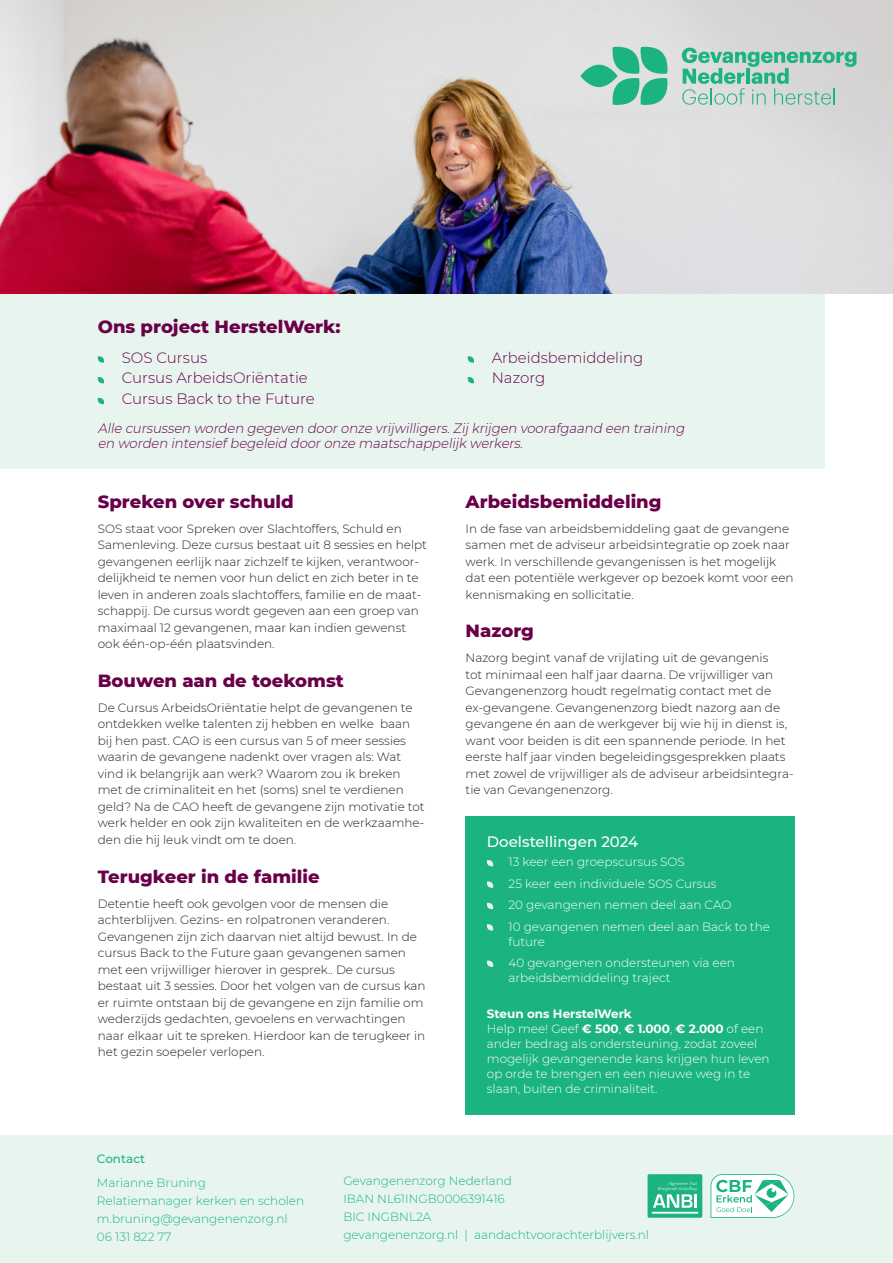
<style>
.page{position:relative;width:893px;height:1263px;background:#fff}
.page>*{position:absolute;margin:0;border:0;box-sizing:border-box;transform-origin:0 0}
.t1{font:800 18px "Montserrat";color:#690048}
.t2{font:300 15px/20.7px "Montserrat";color:#690048}
.t3{font:500 15px "Montserrat";color:#fff}
.t4{font:italic 300 13.5px/15px "Montserrat";color:#690048}
.t5{font:300 12px/16.5px "Montserrat";color:#231f20}
.t6{font:300 12px/15px "Montserrat";color:#fff}
.t7{font:300 12px/18px "Montserrat";color:#1bb481}
.t8{font:500 12px "Montserrat";color:#1bb481}
.s1{font-weight:700}
</style>
<div class="page">
<div style="left:0;top:1136px;width:893px;height:127px;background:#e8f5ef"></div>
<div style="left:648px;top:1174px;width:54px;height:44px;background:#1bb481;border-radius:2px"></div>
<svg style="left:653px;top:1181px;width:44px;height:27px"></svg>
<hr style="left:652px;top:1212px;width:46px;height:1px;background:#fff">
<svg style="left:711px;top:1174px;width:83px;height:44px;background:#c3ebdd"></svg>
<div style="left:0;top:0;width:825px;height:469px;background:#e8f5ef"></div>
<img style="left:0;top:0;width:893px;height:293px">
<svg style="left:682px;top:48px;width:174px;height:57px;background:#a5cec1"></svg>
<svg style="left:580px;top:47px;width:88px;height:58px;background:#74c8ac"></svg>
<div style="left:466px;top:815px;width:329px;height:299px;background:#1bb481"></div>
<svg style="left:487px;top:860px;width:6px;height:6px"></svg>
<svg style="left:487px;top:881px;width:6px;height:7px"></svg>
<svg style="left:487px;top:903px;width:6px;height:6px"></svg>
<svg style="left:487px;top:924px;width:6px;height:6px"></svg>
<svg style="left:487px;top:960px;width:6px;height:7px"></svg>
<svg style="left:98px;top:356px;width:6px;height:7px"></svg>
<svg style="left:98px;top:377px;width:6px;height:6px"></svg>
<svg style="left:98px;top:398px;width:6px;height:6px"></svg>
<svg style="left:468px;top:356px;width:6px;height:7px"></svg>
<svg style="left:468px;top:377px;width:6px;height:6px"></svg>
<h1 class="t1" style="left:98px;top:318px;width:244px">Ons project HerstelWerk:</h1>
<p class="t2" style="left:122px;top:348px;width:195px">SOS Cursus<br>Cursus ArbeidsOriëntatie<br>Cursus Back to the Future</p>
<p class="t2" style="left:492px;top:348px;width:153px">Arbeidsbemiddeling<br>Nazorg</p>
<p class="t4" style="left:98px;top:421px;width:590px">Alle cursussen worden gegeven door onze vrijwilligers. Zij krijgen voorafgaand een training en worden intensief begeleid door onze maatschappelij k werkers.</p>
<h1 class="t1" style="left:98px;top:493px;width:198px">Spreken over schuld</h1>
<p class="t5" style="left:98px;top:521px;width:331px">SOS staat voor Spreken over Slachtoffers, Schuld en Samenleving. Deze cursus bestaat uit 8 sessies en helpt gevangenen eerlijk naar zichzelf te kijken, verantwoor&shy;delijkheid te nemen voor hun delict en zich beter in te leven in anderen zoals slachtoffers, familie en de maat&shy;schappij. De cursus wordt gegeven aan een groep van maximaal 12 gevangenen, maar kan indien gewenst ook één-op-één plaatsvinden.</p>
<h1 class="t1" style="left:98px;top:672px;width:248px">Bouwen aan de toekomst</h1>
<p class="t5" style="left:98px;top:700px;width:328px">De Cursus ArbeidsOriëntatie helpt de gevangenen te ontdekken welke talenten zij hebben en welke baan bij hen past. CAO is een cursus van 5 of meer sessies waarin de gevangene nadenkt over vragen als: Wat vind ik belangrijk aan werk? Waarom zou ik breken met de criminaliteit en het (soms) snel te verdienen geld? Na de CAO heeft de gevangene zijn motivatie tot werk helder en ook zijn kwaliteiten en de werkzaamhe&shy;den die hij leuk vindt om te doen.</p>
<h1 class="t1" style="left:98px;top:868px;width:223px">Terugkeer in de familie</h1>
<p class="t5" style="left:98px;top:896px;width:329px">Detentie heeft ook gevolgen voor de mensen die achterblijven. Gezins- en rolpatronen veranderen.<br>Gevangenen zijn zich daarvan niet altijd bewust. In de cursus Back to the Future gaan gevangenen samen met een vrijwilliger hierover in gesprek.. De cursus bestaat uit 3 sessies. Door het volgen van de cursus kan er ruimte ontstaan bij de gevangene en zijn familie om wederzijds gedachten, gevoelens en verwachtingen naar elkaar uit te spreken. Hierdoor kan de terugkeer in het gezin soepeler verlopen.</p>
<h1 class="t1" style="left:466px;top:493px;width:198px">Arbeidsbemiddeling</h1>
<p class="t5" style="left:466px;top:521px;width:329px">In de fase van arbeidsbemiddeling gaat de gevangene samen met de adviseur arbeidsintegratie op zoek naar werk. In verschillende gevangenissen is het mogelijk dat een potentiële werkgever op bezoek komt voor een kennismaking en sollicitatie.</p>
<h1 class="t1" style="left:466px;top:623px;width:70px">Nazorg</h1>
<p class="t5" style="left:466px;top:651px;width:329px">Nazorg begint vanaf de vrijlating uit de gevangenis<br>tot minimaal een half jaar daarna. De vrijwilliger van Gevangenenzorg houdt regelmatig contact met de ex-gevangene. Gevangenenzorg biedt nazorg aan de gevangene én aan de werkgever bij wie hij in dienst is, want voor beiden is dit een spannende periode. In het eerste half jaar vinden begeleidingsgesprekken plaats met zowel de vrijwilliger als de adviseur arbeidsintegra&shy;tie van Gevangenenzorg.</p>
<p class="t3" style="left:487px;top:836px;width:153px">Doelstellingen 2024</p>
<p class="t6" style="left:509px;top:852px;width:263px;line-height:21.5px">13 keer een groepscursus SOS<br>25 keer een individuele SOS Cursus<br>20 gevangenen nemen deel aan CAO<br>10 gevangenen nemen deel aan Back to the</p>
<p class="t6" style="left:508px;top:931px;width:228px;line-height:21.5px">future<br>40 gevangenen ondersteunen via een</p>
<p class="t6" style="left:508px;top:971px;width:164px">arbeidsbemiddeling traject</p>
<p class="t6" style="left:487px;top:1007px;width:284px"><span class="s1">Steun ons HerstelWerk<br></span>Help mee! Geef <span class="s1">€ 500</span>, <span class="s1">€ 1.000</span>, <span class="s1">€ 2.000</span> of een ander bedrag als ondersteuning, zodat zoveel mogelijk gevangenende kans krijgen hun leven op orde te brengen en een nieuwe weg in te slaan, buiten de criminaliteit.</p>
<p class="t8" style="left:97px;top:1153px;width:50px">Contact</p>
<p class="t7" style="left:97px;top:1175px;width:209px">Marianne Bruning<br>Relatiemanager kerken en scholen m.bruning@gevangenenzorg.nl<br>06 131 822 77</p>
<p class="t7" style="left:343px;top:1172px;width:307px">Gevangenenzorg Nederland<br>IBAN NL61INGB0006391416<br>BIC INGBNL2A<br>gevangenenzorg.nl | aandachtvoorachterblijvers.nl</p>
</div>
